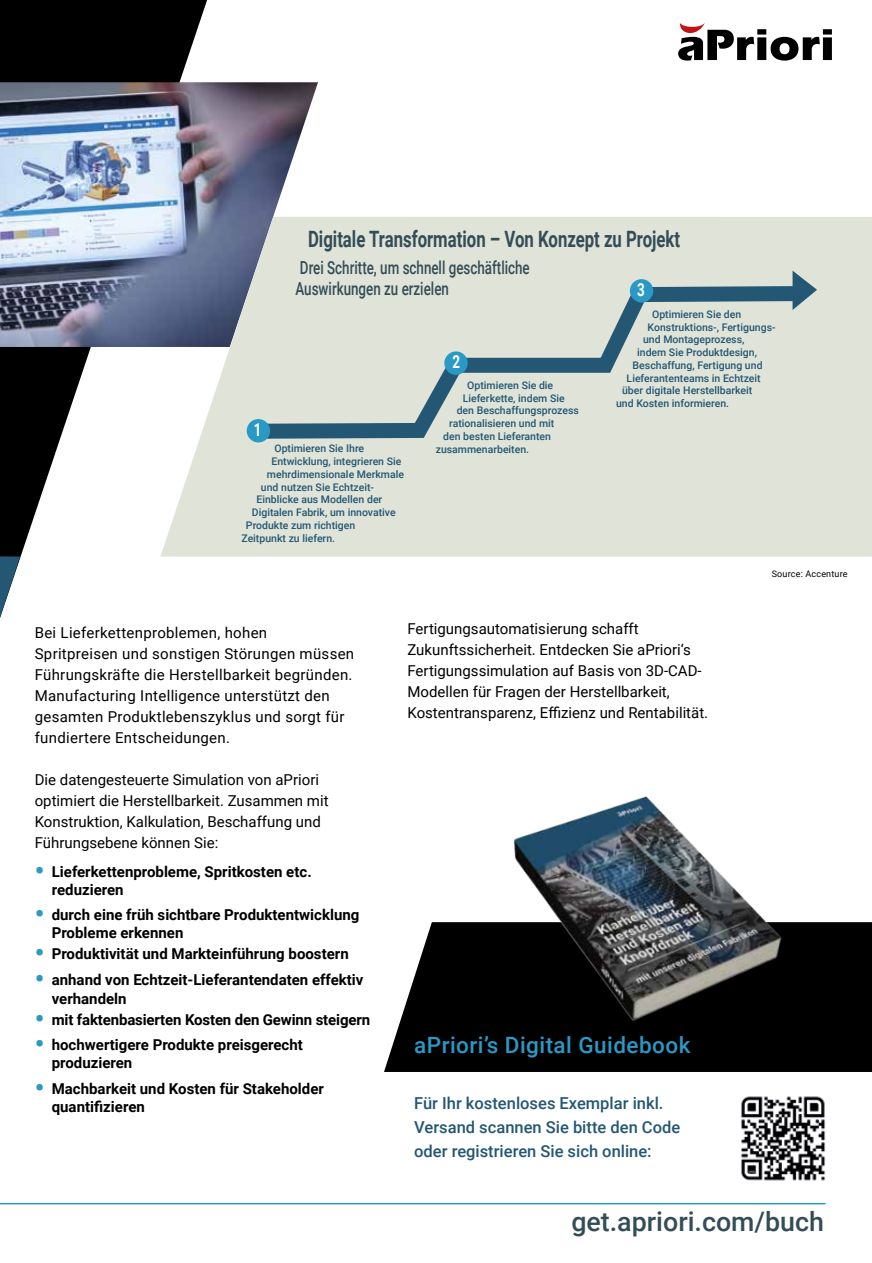
<style>
.page{position:relative;width:872px;height:1263px;background:#fff}
.page>*{position:absolute;margin:0;border:0;box-sizing:border-box;transform-origin:0 0}
.t1{font:500 26.7px "Roboto";color:#334d57}
.t2{font:700 22.5px "Roboto";color:#334d57;scale:.74 1}
.t3{font:500 22.5px "Roboto";letter-spacing:.02em;color:#2a99c6}
.t4{font:500 18px/21.6px "Roboto";color:#334d57;scale:.74 1}
.t5{font:700 18px "Roboto";color:#fff;scale:.74 1}
.t6{font:500 16.5px/24px "Roboto";color:#235774}
.t7{font:700 15px/18px "Roboto";color:#000}
.t8{font:15px/21px "Roboto";color:#000}
.t9{font:15px/21px "Roboto";letter-spacing:.02em;color:#000}
.t10{font:500 10.5px "Roboto";color:#235774}
.t11{font:9px "Roboto";letter-spacing:.02em;color:#000}
.s1{font-size:27px;color:#2a99c6}
</style>
<div class="page">
<svg style="left:0;top:0;width:207px;height:618px"></svg>
<svg style="left:678px;top:23px;width:154px;height:38px"></svg>
<svg style="left:384px;top:922px;width:488px;height:150px;background:#252525"></svg>
<img style="left:448px;top:796px;width:393px;height:250px">
<img style="left:0;top:82px;width:318px;height:265px">
<hr style="left:0;top:1203px;width:825px;height:1px;background:#2a99c6">
<svg style="left:0;top:556px;width:20px;height:61px"></svg>
<svg style="left:160px;top:217px;width:712px;height:340px;background:#d7dad4"></svg>
<svg style="left:243px;top:278px;width:570px;height:168px;background:#ced5ce"></svg>
<div style="left:444px;top:351px;width:24px;height:24px;background:#2a99c6;border-radius:50%"></div>
<div style="left:247px;top:419px;width:23px;height:23px;background:#2a99c6;border-radius:50%"></div>
<div style="left:630px;top:279px;width:23px;height:23px;background:#2a99c6;border-radius:50%"></div>
<svg style="left:792px;top:271px;width:25px;height:39px"></svg>
<img style="left:741px;top:1096px;width:85px;height:85px">
<h2 class="t2" style="left:308px;top:223px;width:504px">Digitale Transformation – Von Konzept zu Projekt</h2>
<h3 class="t4" style="left:295px;top:256px;width:318px">Drei Schritte, um schnell geschäftliche<br>Auswirkungen zu erzielen</h3>
<h3 class="t5" style="left:254px;top:417px;width:12px">1</h3>
<p class="t10" style="left:274px;top:441px;width:91px">Optimieren Sie Ihre</p>
<p class="t10" style="left:271px;top:454px;width:131px">Entwicklung, integrieren Sie</p>
<p class="t10" style="left:267px;top:467px;width:139px">mehrdimensionale Merkmale</p>
<p class="t10" style="left:261px;top:480px;width:115px">und nutzen Sie Echtzeit-</p>
<p class="t10" style="left:256px;top:492px;width:127px">Einblicke aus Modellen der</p>
<p class="t10" style="left:252px;top:505px;width:145px">Digitalen Fabrik, um innovative</p>
<p class="t10" style="left:246px;top:518px;width:111px">Produkte zum richtigen</p>
<p class="t10" style="left:241px;top:531px;width:95px">Zeitpunkt zu liefern.</p>
<h3 class="t5" style="left:452px;top:349px;width:12px">2</h3>
<p class="t10" style="left:467px;top:378px;width:87px">Optimieren Sie die</p>
<p class="t10" style="left:463px;top:391px;width:103px">Lieferkette, indem Sie</p>
<p class="t10" style="left:457px;top:403px;width:124px">den Beschaffungsprozess</p>
<p class="t10" style="left:449px;top:416px;width:107px">rationalisieren und mit</p>
<p class="t10" style="left:443px;top:429px;width:109px">den besten Lieferanten</p>
<p class="t10" style="left:436px;top:442px;width:95px">zusammenarbeiten.</p>
<h3 class="t5" style="left:637px;top:277px;width:12px">3</h3>
<p class="t10" style="left:652px;top:307px;width:91px">Optimieren Sie den</p>
<p class="t10" style="left:647px;top:319px;width:129px">Konstruktions-, Fertigungs-</p>
<p class="t10" style="left:643px;top:332px;width:103px">und Montageprozess,</p>
<p class="t10" style="left:637px;top:345px;width:121px">indem Sie Produktdesign,</p>
<p class="t10" style="left:632px;top:358px;width:131px">Beschaffung, Fertigung und</p>
<p class="t10" style="left:626px;top:370px;width:136px">Lieferantenteams in Echtzeit</p>
<p class="t10" style="left:622px;top:383px;width:132px">über digitale Herstellbarkeit</p>
<p class="t10" style="left:616px;top:396px;width:115px">und Kosten informieren.</p>
<p class="t11" style="left:772px;top:567px;width:77px">Source: Accenture</p>
<p class="t9" style="left:35px;top:621px;width:321px">Bei Lieferkettenproblemen, hohen<br>Spritpreisen und sonstigen Störungen müssen Führungskräfte die Herstellbarkeit begründen.<br>Manufacturing Intelligence unterstützt den gesamten Produktlebenszyklus und sorgt für fundiertere Entscheidungen.</p>
<h3 class="t8" style="left:35px;top:768px;width:295px">Die datengesteuerte Simulation von aPriori optimiert die Herstellbarkeit. Zusammen mit Konstruktion, Kalkulation, Beschaffung und Führungsebene können Sie:</h3>
<h3 class="t7" style="left:52px;top:862px;width:261px;text-indent:-17px"><span class="s1">•</span> Lieferkettenprobleme, Spritkosten etc. reduzieren</h3>
<h3 class="t7" style="left:52px;top:905px;width:309px;text-indent:-17px"><span class="s1">•</span> durch eine früh sichtbare Produktentwicklung<br>Probleme erkennen</h3>
<h3 class="t7" style="left:35px;top:944px;width:315px"><span class="s1">•</span> Produktivität und Markteinführung boostern</h3>
<h3 class="t7" style="left:52px;top:969px;width:313px;line-height:19.5px;text-indent:-17px"><span class="s1">•</span> anhand von Echtzeit-Lieferantendaten effektiv verhandeln</h3>
<h3 class="t7" style="left:35px;top:1010px;width:337px"><span class="s1">•</span> mit faktenbasierten Kosten den Gewinn steigern</h3>
<h3 class="t7" style="left:52px;top:1035px;width:253px;text-indent:-17px"><span class="s1">•</span> hochwertigere Produkte preisgerecht produzieren</h3>
<h3 class="t7" style="left:52px;top:1079px;width:274px;text-indent:-17px"><span class="s1">•</span> Machbarkeit und Kosten für Stakeholder quantifizieren</h3>
<h3 class="t8" style="left:407px;top:618px;width:302px">Fertigungsautomatisierung schafft Zukunftssicherheit. Entdecken Sie aPriori‘s Fertigungssimulation auf Basis von 3D-CAD-Modellen für Fragen der Herstellbarkeit, Kostentransparenz, Effizienz und Rentabilität.</h3>
<h2 class="t3" style="left:414px;top:1029px;width:278px">aPriori’s Digital Guidebook</h2>
<h3 class="t6" style="left:414px;top:1091px;width:267px">Für Ihr kostenloses Exemplar inkl.<br>Versand scannen Sie bitte den Code oder registrieren Sie sich online:</h3>
<h1 class="t1" style="left:571px;top:1203px;width:254px">get.apriori.com/buch</h1>
</div>
